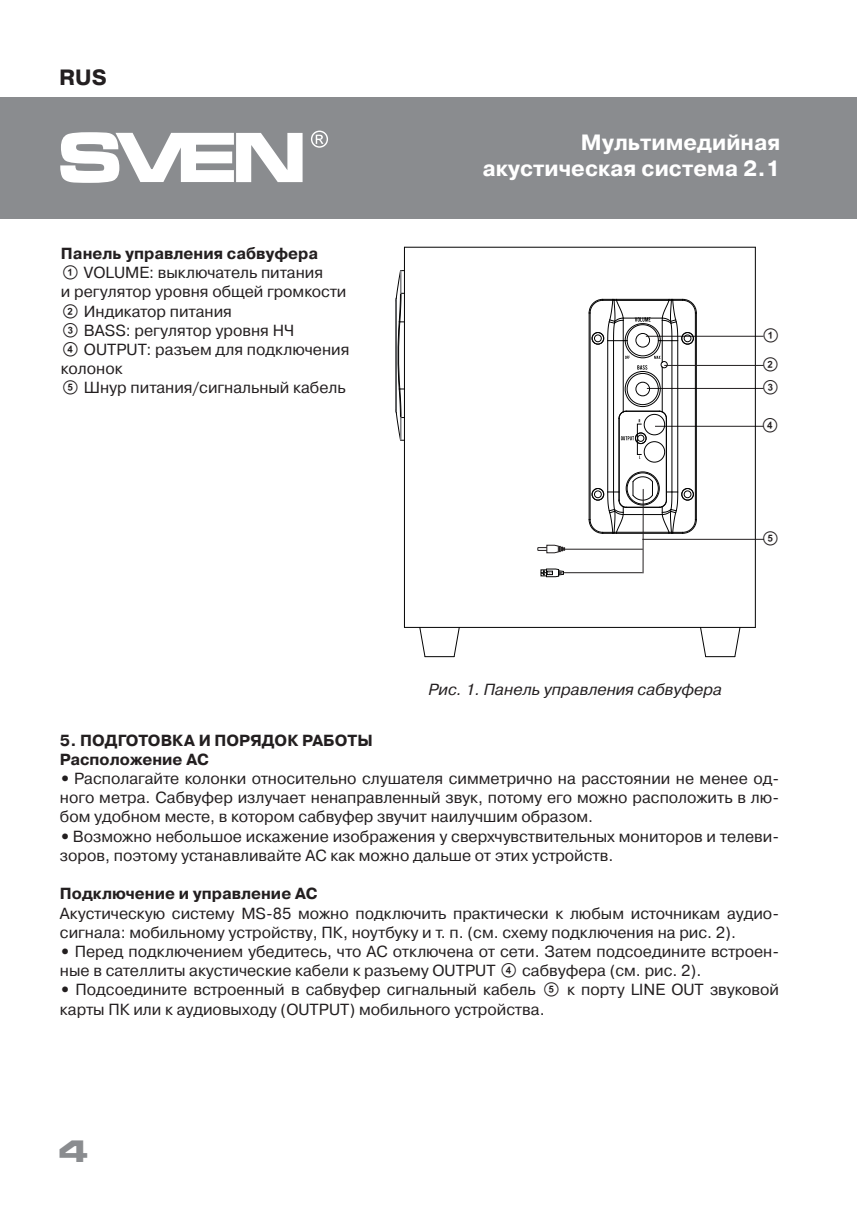
<style>
.page{position:relative;width:857px;height:1225px;background:#fff}
.page>*{position:absolute;margin:0;border:0;box-sizing:border-box;transform-origin:0 0}
.t1{font:700 30px "Micra";color:#8a8c8f}
.t2{font:700 22px/26px "Pragmatica";color:#fff;text-align:right}
.t3{font:700 22px "Pragmatica";color:#231f20}
.t4{font:16px/19.2px "Pragmatica";color:#231f20}
.t5{font:700 16px/19.2px "Pragmatica";color:#231f20}
.t6{font:italic 16px "Pragmatica";color:#231f20}
.t7{font:16px "SVEN";color:#231f20}
.s1{font-weight:700}
.s2{font-family:"SVEN"}
</style>
<div class="page">
<div style="left:0;top:97px;width:856px;height:121px;background:#8a8c8f"></div>
<hr style="left:646px;top:336px;width:117px;height:1px;background:#231f20">
<hr style="left:647px;top:388px;width:116px;height:1px;background:#231f20">
<hr style="left:655px;top:426px;width:108px;height:1px;background:#231f20">
<svg style="left:60px;top:132px;width:243px;height:51px"></svg>
<svg style="left:311px;top:131px;width:17px;height:17px"></svg>
<hr style="left:404px;top:627px;width:351px;height:1px;background:#030303">
<hr style="left:404px;top:247px;width:1px;height:380px;background:#030303">
<hr style="left:404px;top:247px;width:351px;height:1px;background:#030303">
<hr style="left:755px;top:247px;width:1px;height:380px;background:#030303">
<svg style="left:699px;top:626px;width:42px;height:32px"></svg>
<svg style="left:419px;top:626px;width:41px;height:32px"></svg>
<svg style="left:395px;top:270px;width:9px;height:171px"></svg>
<hr style="left:396px;top:299px;width:1px;height:113px;background:#7e8084">
<hr style="left:696px;top:313px;width:1px;height:206px;background:#030303">
<hr style="left:695px;top:313px;width:1px;height:206px;background:#030303">
<hr style="left:613px;top:341px;width:1px;height:151px;background:#030303">
<hr style="left:607px;top:341px;width:1px;height:151px;background:#030303">
<hr style="left:677px;top:341px;width:1px;height:151px;background:#030303">
<hr style="left:671px;top:341px;width:1px;height:151px;background:#030303">
<hr style="left:589px;top:313px;width:1px;height:206px;background:#030303">
<hr style="left:588px;top:313px;width:1px;height:206px;background:#030303">
<hr style="left:662px;top:367px;width:1px;height:45px;background:#030303">
<hr style="left:623px;top:341px;width:1px;height:71px;background:#030303">
<hr style="left:666px;top:418px;width:1px;height:82px;background:#030303">
<hr style="left:618px;top:418px;width:1px;height:82px;background:#030303">
<svg style="left:658px;top:410px;width:9px;height:9px"></svg>
<svg style="left:618px;top:409px;width:9px;height:10px"></svg>
<div style="left:626px;top:373px;width:33px;height:32px;border:1px solid #030303;border-radius:50%"></div>
<div style="left:625px;top:371px;width:36px;height:36px;border:1px solid #030303;border-radius:50%"></div>
<hr style="left:626px;top:411px;width:33px;height:1px;background:#030303">
<div style="left:626px;top:471px;width:34px;height:34px;border:1px solid #030303;border-radius:50%"></div>
<div style="left:644px;top:441px;width:21px;height:21px;border:1px solid #030303;border-radius:50%"></div>
<div style="left:644px;top:414px;width:21px;height:21px;border:1px solid #030303;border-radius:50%"></div>
<div style="left:626px;top:472px;width:33px;height:32px;border:1px solid #030303;border-radius:50%"></div>
<div style="left:635px;top:432px;width:11px;height:12px;border:1px solid #030303;border-radius:50%"></div>
<div style="left:637px;top:434px;width:7px;height:8px;border:1px solid #030303;border-radius:50%"></div>
<div style="left:635px;top:382px;width:15px;height:14px;border:1px solid #030303;border-radius:50%"></div>
<svg style="left:621px;top:436px;width:13px;height:4px"></svg>
<svg style="left:588px;top:298px;width:109px;height:72px"></svg>
<div style="left:637px;top:423px;width:5px;height:32px;border:1px solid #030303"></div>
<svg style="left:588px;top:475px;width:109px;height:99px"></svg>
<div style="left:537px;top:547px;width:19px;height:3px;border:1px solid #231f20"></div>
<svg style="left:546px;top:545px;width:19px;height:8px"></svg>
<svg style="left:540px;top:568px;width:24px;height:9px"></svg>
<hr style="left:565px;top:549px;width:78px;height:1px;background:#231f20">
<hr style="left:564px;top:572px;width:79px;height:1px;background:#231f20">
<hr style="left:642px;top:539px;width:122px;height:1px;background:#231f20">
<hr style="left:664px;top:365px;width:99px;height:1px;background:#231f20">
<h2 class="t3" style="left:59px;top:63px;width:49px">RUS</h2>
<p class="t4" style="left:61px;top:244px;width:290px"><span class="s1">Панель управления сабвуфера<br></span><span class="s2">A</span> VOLUME: выключатель питания<br>и регулятор уровня общей громкости<br><span class="s2">B</span> Индикатор питания<br><span class="s2">C</span> BASS: регулятор уровня НЧ<br><span class="s2">D</span> OUTPUT: разъем для подключения колонок<br><span class="s2">E</span> Шнур питания/сигнальный кабель</p>
<h2 class="t2" style="left:482px;top:130px;width:299px">Мультимедийная акустическая система 2.1</h2>
<p class="t7" style="left:761px;top:323px;width:21px">A</p>
<p class="t7" style="left:761px;top:352px;width:21px">B</p>
<p class="t7" style="left:761px;top:375px;width:21px">C</p>
<p class="t7" style="left:760px;top:413px;width:21px">D</p>
<p class="t7" style="left:761px;top:526px;width:21px">E</p>
<p class="t6" style="left:428px;top:679px;width:295px">Рис. 1. Панель управления сабвуфера</p>
<p class="t5" style="left:60px;top:730px;width:314px">5. ПОДГОТОВКА И ПОРЯДОК РАБОТЫ<br>Расположение АС</p>
<p class="t4" style="left:60px;top:769px;width:720px;text-align:justify"><span class="s1">•</span> Располагайте колонки относительно слушателя симметрично на расстоянии не менее од&shy;ного метра. Сабвуфер излучает ненаправленный звук, потому его можно расположить в лю&shy;бом удобном месте, в котором сабвуфер звучит наилучшим образом.</p>
<p class="t4" style="left:60px;top:827px;width:720px"><span class="s1">•</span> Возможно небольшое искажение изображения у сверхчувствительных мониторов и телеви&shy;зоров, поэтому устанавливайте АС как можно дальше от этих устройств.</p>
<p class="t5" style="left:60px;top:884px;width:259px">Подключение и управление АС</p>
<p class="t4" style="left:60px;top:903px;width:720px">Акустическую систему MS-85 можно подключить практически к любым источникам аудио&shy;сигнала: мобильному устройству, ПК, ноутбуку и т. п. (см. схему подключения на рис. 2).</p>
<p class="t4" style="left:60px;top:942px;width:720px"><span class="s1">•</span> Перед подключением убедитесь, что АС отключена от сети. Затем подсоедините встроен&shy;ные в сателлиты акустические кабели к разъему OUTPUT <span class="s2">D</span> сабвуфера (см. рис. 2).</p>
<p class="t4" style="left:60px;top:980px;width:720px"><span class="s1">•</span> Подсоедините встроенный в сабвуфер сигнальный кабель <span class="s2">E</span> к порту LINE OUT звуковой карты ПК или к аудиовыходу (OUTPUT) мобильного устройства.</p>
<h1 class="t1" style="left:59px;top:1135px;width:33px">4</h1>
</div>
